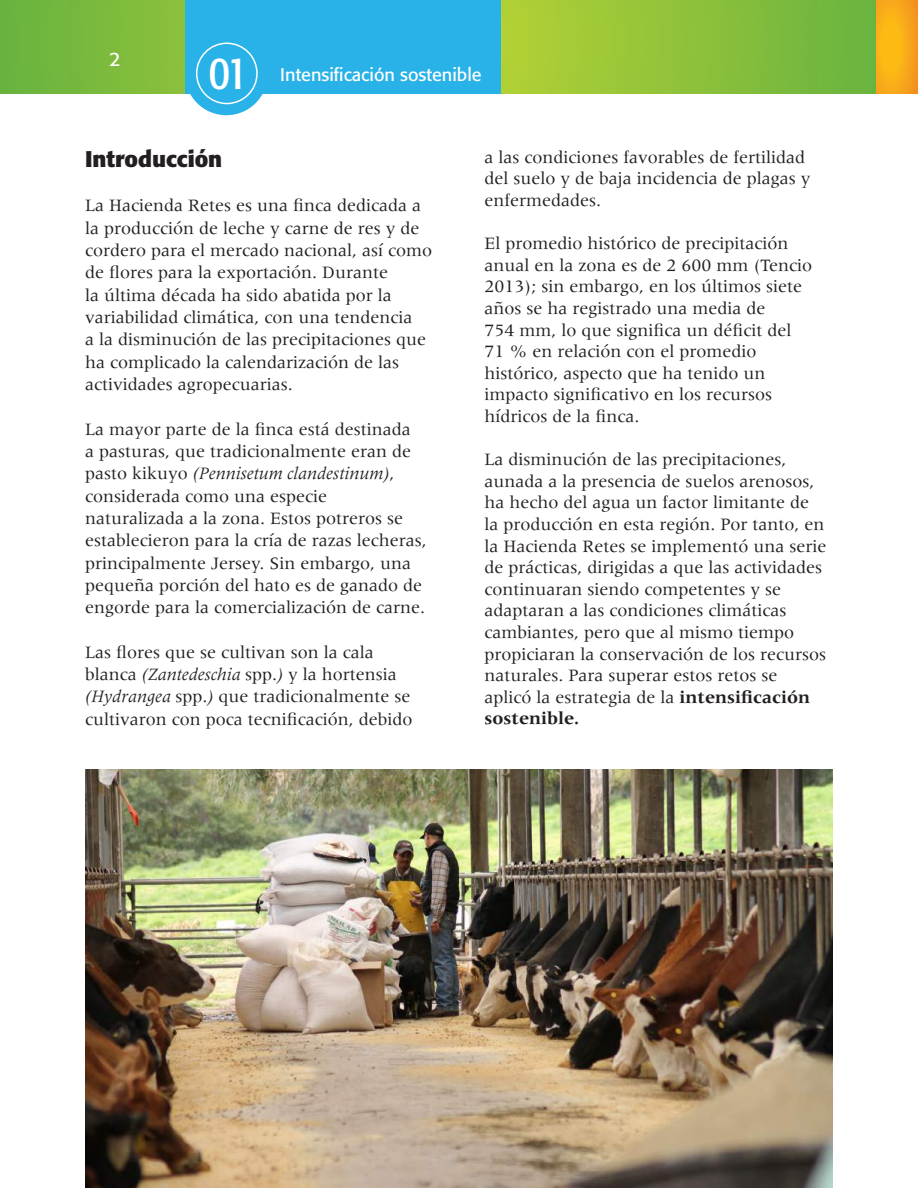
<style>
.page{position:relative;width:918px;height:1188px;background:#fff}
.page>*{position:absolute;margin:0;border:0;box-sizing:border-box;transform-origin:0 0}
.t1{font:condensed 46.5px "Formata";color:#fff}
.t2{font:700 22.5px "Formata";color:#231f20}
.t3{font:19.5px "Formata";color:#fff}
.t4{font:18px/21.6px "Meridien";color:#231f20}
.t5{font:18px "Formata";color:#fff}
.s1{font-style:italic}
.s2{font-weight:700}
</style>
<div class="page">
<svg style="left:0;top:0;width:877px;height:94px"></svg>
<div style="left:185px;top:0;width:315px;height:94px;background:#29b2e7"></div>
<svg style="left:877px;top:0;width:41px;height:94px"></svg>
<div style="left:185px;top:32px;width:83px;height:83px;background:#29b2e7;border-radius:50%"></div>
<div style="left:196px;top:43px;width:62px;height:61px;border:2px solid #fff;border-radius:50%"></div>
<img style="left:85px;top:770px;width:748px;height:418px">
<p class="t3" style="left:109px;top:47px;width:13px">2</p>
<h1 class="t1" style="left:209px;top:45px;width:41px">01</h1>
<p class="t5" style="left:280px;top:63px;width:203px">Intensificación sostenible</p>
<p class="t2" style="left:85px;top:145px;width:139px">Introducción</p>
<p class="t4" style="left:85px;top:194px;width:349px;line-height:22.4px">La Hacienda Retes es una finca dedicada a la producción de leche y carne de res y de cordero para el mercado nacional, así como de flores para la exportación. Durante<br>la última década ha sido abatida por la variabilidad climática, con una tendencia<br>a la disminución de las precipitaciones que ha complicado la calendarización de las actividades agropecuarias.</p>
<p class="t4" style="left:85px;top:418px;width:343px;line-height:22.4px">La mayor parte de la finca está destinada<br>a pasturas, que tradicionalmente eran de pasto kikuyo <span class="s1">(Pennisetum clandestinum)</span>, considerada como una especie naturalizada a la zona. Estos potreros se establecieron para la cría de razas lecheras, principalmente Jersey. Sin embargo, una pequeña porción del hato es de ganado de engorde para la comercialización de carne.</p>
<p class="t4" style="left:85px;top:641px;width:329px;line-height:22.4px">Las flores que se cultivan son la cala blanca <span class="s1">(Zantedeschia</span> spp.<span class="s1">)</span> y la hortensia <span class="s1">(Hydrangea</span> spp.<span class="s1">)</span> que tradicionalmente se cultivaron con poca tecnificación, debido</p>
<p class="t4" style="left:485px;top:146px;width:328px">a las condiciones favorables de fertilidad del suelo y de baja incidencia de plagas y enfermedades.</p>
<p class="t4" style="left:485px;top:233px;width:329px">El promedio histórico de precipitación anual en la zona es de 2 600 mm (Tencio 2013); sin embargo, en los últimos siete años se ha registrado una media de<br>754 mm, lo que significa un déficit del 71 % en relación con el promedio histórico, aspecto que ha tenido un impacto significativo en los recursos hídricos de la finca.</p>
<p class="t4" style="left:485px;top:449px;width:344px">La disminución de las precipitaciones, aunada a la presencia de suelos arenosos, ha hecho del agua un factor limitante de la producción en esta región. Por tanto, en la Hacienda Retes se implementó una serie de prácticas, dirigidas a que las actividades continuaran siendo competentes y se adaptaran a las condiciones climáticas cambiantes, pero que al mismo tiempo propiciaran la conservación de los recursos naturales. Para superar estos retos se aplicó la estrategia de la <span class="s2">intensificación sostenible.</span></p>
</div>
